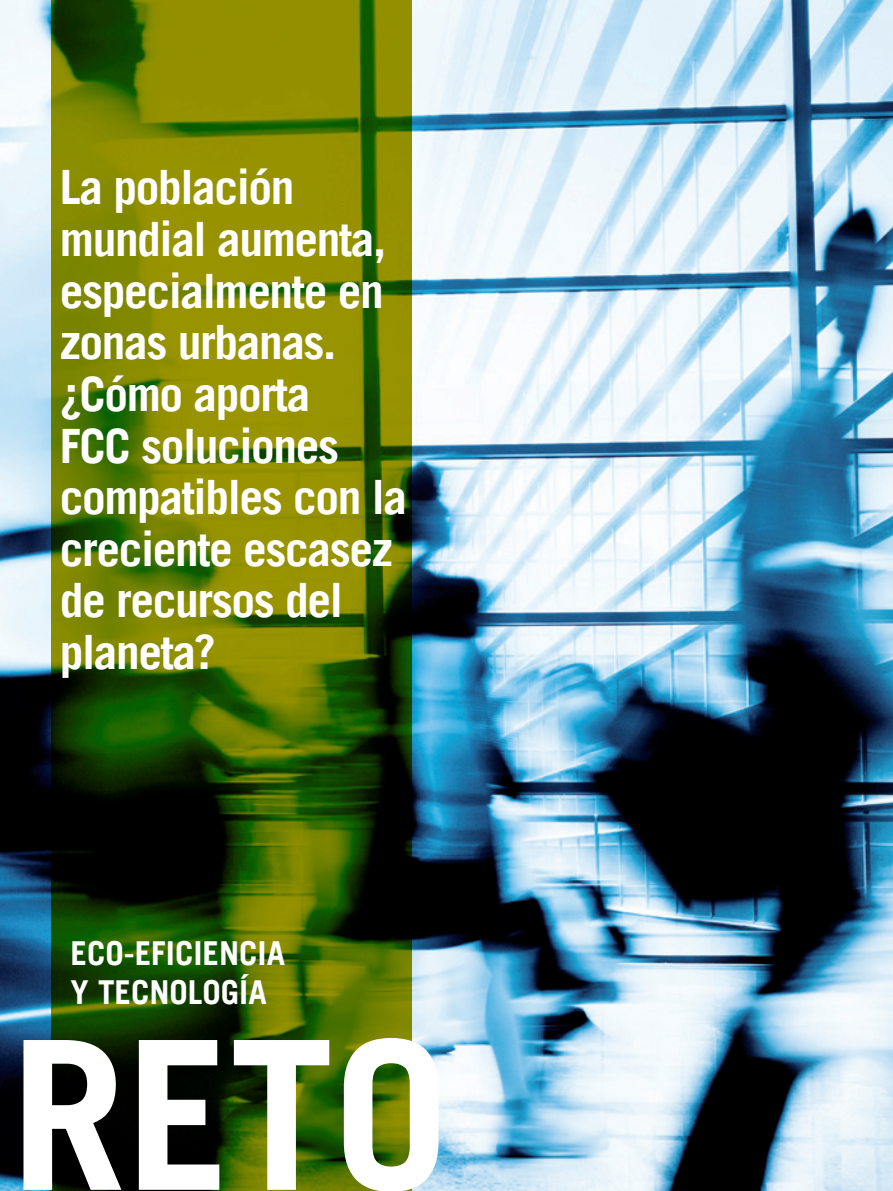
<style>
.page{position:relative;width:893px;height:1191px;background:#fff}
.page>*{position:absolute;margin:0;border:0;box-sizing:border-box;transform-origin:0 0}
.t1{font:700 207.45px "Trade Gothic LT";color:#fff}
.t2{font:700 47.4px/51.6px "Trade Gothic LT";letter-spacing:-.03em;color:#fff}
.t3{font:700 33px "Trade Gothic LT";color:#fff}
</style>
<div class="page">
<img style="left:0;top:0;width:893px;height:1191px">
<svg style="left:51px;top:0;width:360px;height:1191px;background:#536500"></svg>
<p class="t2" style="left:60px;top:161px;width:349px">La población mundial aumenta, especialmente en zonas urbanas. ¿Cómo aporta<br>FCC soluciones compatibles con la creciente escasez de recursos del planeta?</p>
<p class="t3" style="left:71px;top:932px;width:80px">Eco-eficienci</p>
<p class="t3" style="left:267px;top:932px;width:20px">a</p>
<p class="t3" style="left:71px;top:971px;width:197px">Y TECNOLOGÍA</p>
<h1 class="t1" style="left:11px;top:988px;width:440px">RETO</h1>
</div>
